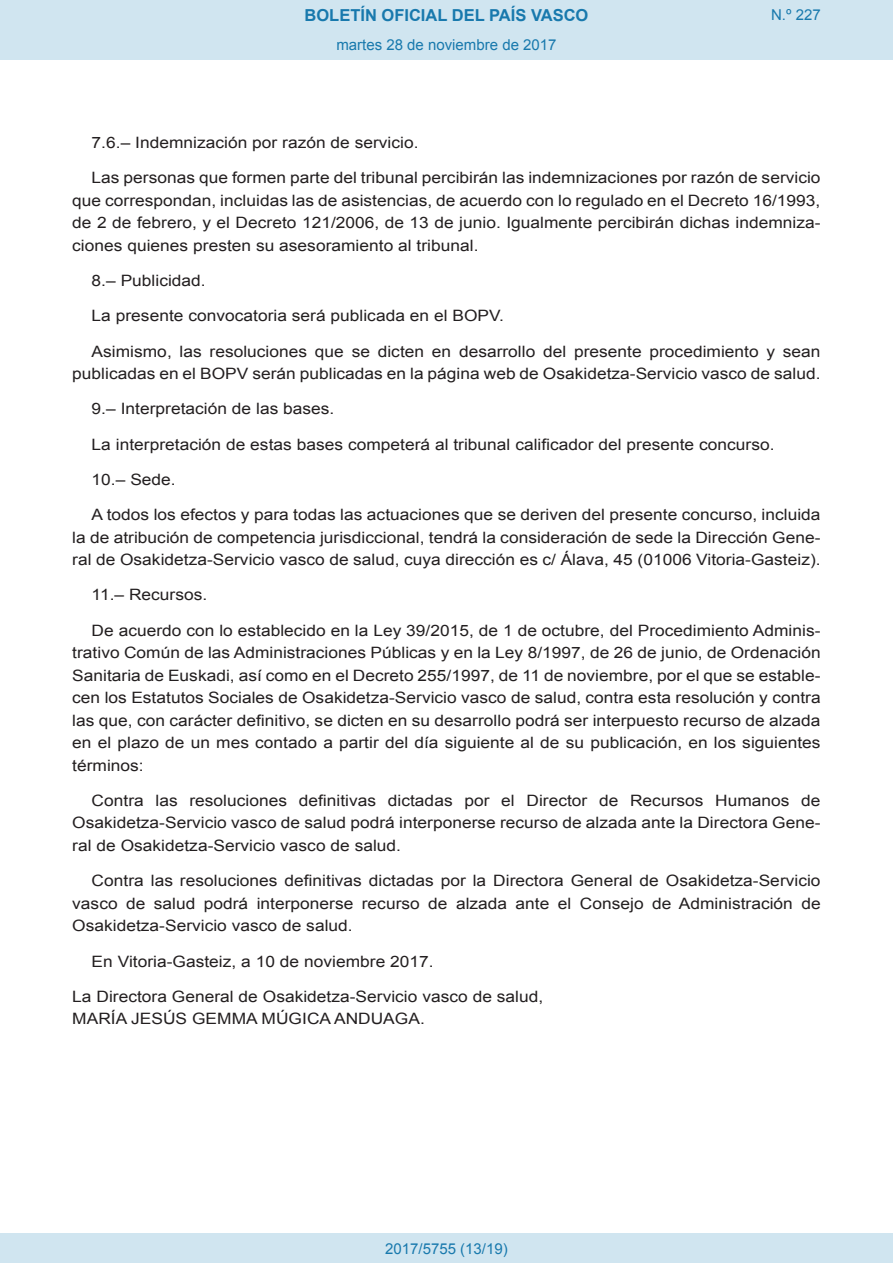
<style>
.page{position:relative;width:893px;height:1263px;background:#fff}
.page>*{position:absolute;margin:0;border:0;box-sizing:border-box;transform-origin:0 0}
.t1{font:700 16.5px "Arial";color:#1879ad}
.BOPVDetalle{font:15.6px/22.5px "Arial";color:#231f20;text-align:justify;scale:1.11 1}
.BOPVFirmaPuesto{font:15.6px "Arial";color:#231f20;scale:1.11 1}
.BOPVFirmaLugFec{font:15.6px "Arial";color:#231f20;scale:1.11 1}
.BOPVFirmaNombre{font:15.6px "Arial";color:#231f20;scale:1.11 1}
.Paginacion_Centro{font:15px "Arial";color:#1879ad}
</style>
<div class="page">
<div style="left:0;top:0;width:893px;height:60px;background:#d0e5f0"></div>
<div style="left:0;top:1233px;width:893px;height:30px;background:#d0e5f0"></div>
<p class="t1" style="left:305px;top:4px;width:285px">BOLETÍN OFICIAL DEL PAÍS VASCO</p>
<p class="Paginacion_Centro" style="left:336px;top:35px;width:222px">martes 28 de noviembre de 2017</p>
<p class="Paginacion_Centro" style="left:771px;top:5px;width:51px">N.º 227</p>
<p class="BOPVDetalle" style="left:92px;top:132px;width:296px">7.6.– Indemnización por razón de servicio.</p>
<p class="BOPVDetalle" style="left:72px;top:167px;width:676px;text-indent:19px">Las personas que formen parte del tribunal percibirán las indemnizaciones por razón de servicio que correspondan, incluidas las de asistencias, de acuerdo con lo regulado en el Decreto 16/1993, de 2 de febrero, y el Decreto 121/2006, de 13 de junio. Igualmente percibirán dichas indemniza&shy;ciones quienes presten su asesoramiento al tribunal.</p>
<p class="BOPVDetalle" style="left:92px;top:270px;width:104px">8.– Publicidad.</p>
<p class="BOPVDetalle" style="left:92px;top:305px;width:373px">La presente convocatoria será publicada en el BOPV.</p>
<p class="BOPVDetalle" style="left:72px;top:340px;width:676px;text-align:right">Asimismo, las resoluciones que se dicten en desarrollo del presente procedimiento y sean publicadas en el BOPV serán publicadas en la página web de Osakidetza-Servicio vasco de salud.</p>
<p class="BOPVDetalle" style="left:92px;top:398px;width:220px">9.– Interpretación de las bases.</p>
<p class="BOPVDetalle" style="left:92px;top:433px;width:617px">La interpretación de estas bases competerá al tribunal calificador del presente concurso.</p>
<p class="BOPVDetalle" style="left:92px;top:468px;width:77px">10.– Sede.</p>
<p class="BOPVDetalle" style="left:72px;top:504px;width:676px;text-indent:19px">A todos los efectos y para todas las actuaciones que se deriven del presente concurso, incluida la de atribución de competencia jurisdiccional, tendrá la consideración de sede la Dirección Gene&shy;ral de Osakidetza-Servicio vasco de salud, cuya dirección es c/ Álava, 45 (01006 Vitoria-Gasteiz).</p>
<p class="BOPVDetalle" style="left:92px;top:584px;width:106px">11.– Recursos.</p>
<p class="BOPVDetalle" style="left:72px;top:619px;width:676px;text-indent:19px">De acuerdo con lo establecido en la Ley 39/2015, de 1 de octubre, del Procedimiento Adminis&shy;trativo Común de las Administraciones Públicas y en la Ley 8/1997, de 26 de junio, de Ordenación Sanitaria de Euskadi, así como en el Decreto 255/1997, de 11 de noviembre, por el que se estable&shy;cen los Estatutos Sociales de Osakidetza-Servicio vasco de salud, contra esta resolución y contra las que, con carácter definitivo, se dicten en su desarrollo podrá ser interpuesto recurso de alzada en el plazo de un mes contado a partir del día siguiente al de su publicación, en los siguientes términos:</p>
<p class="BOPVDetalle" style="left:72px;top:789px;width:676px;text-indent:19px">Contra las resoluciones definitivas dictadas por el Director de Recursos Humanos de Osakidetza-Servicio vasco de salud podrá interponerse recurso de alzada ante la Directora Gene&shy;ral de Osakidetza-Servicio vasco de salud.</p>
<p class="BOPVDetalle" style="left:72px;top:870px;width:676px;text-indent:19px">Contra las resoluciones definitivas dictadas por la Directora General de Osakidetza-Servicio vasco de salud podrá interponerse recurso de alzada ante el Consejo de Administración de Osakidetza-Servicio vasco de salud.</p>
<p class="BOPVFirmaLugFec" style="left:92px;top:951px;width:310px">En Vitoria-Gasteiz, a 10 de noviembre 2017.</p>
<p class="BOPVFirmaPuesto" style="left:72px;top:986px;width:426px">La Directora General de Osakidetza-Servicio vasco de salud,</p>
<p class="BOPVFirmaNombre" style="left:72px;top:1008px;width:319px">MARÍA JESÚS GEMMA MÚGICA ANDUAGA.</p>
<p class="Paginacion_Centro" style="left:385px;top:1238px;width:124px">2017/5755 (13/19)</p>
</div>
